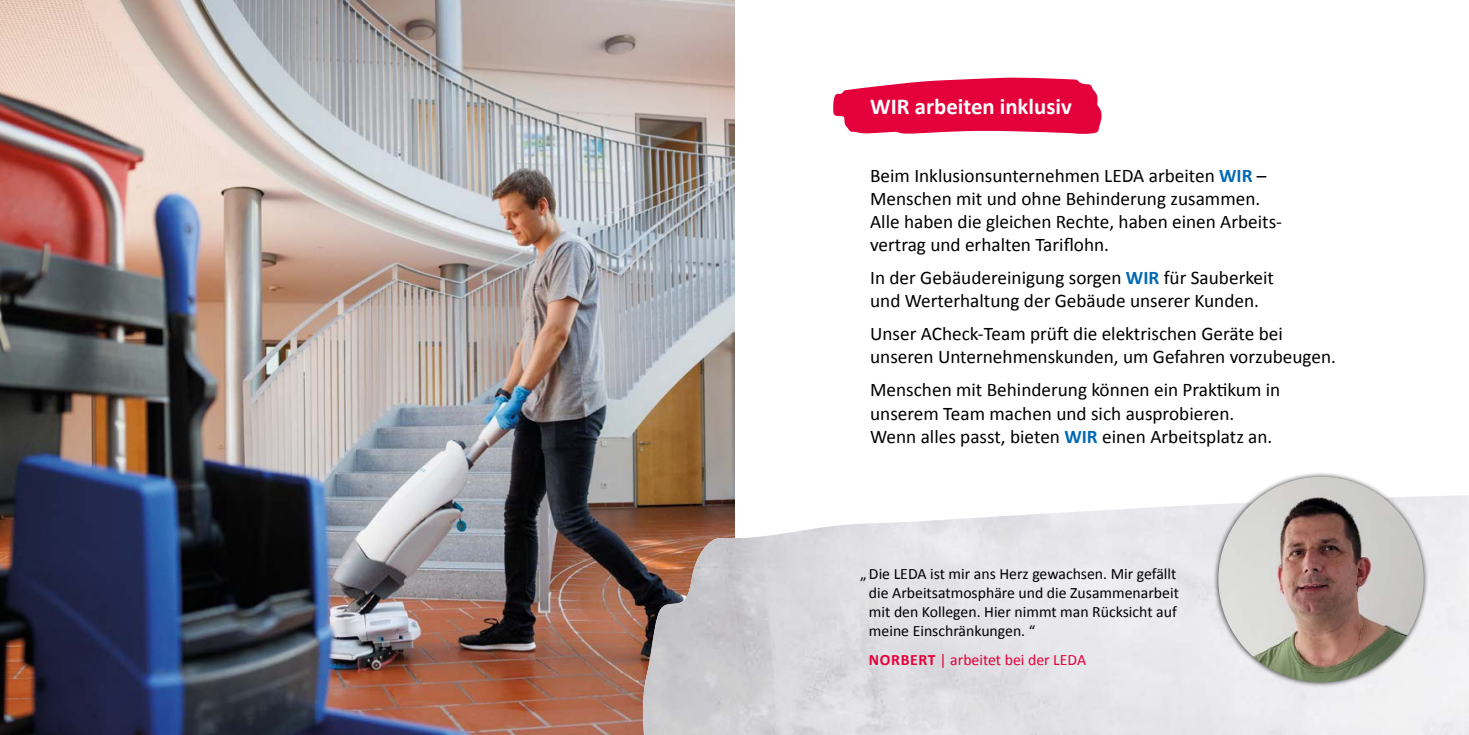
<style>
.page{position:relative;width:1469px;height:735px;background:#fff}
.page>*{position:absolute;margin:0;border:0;box-sizing:border-box;transform-origin:0 0}
.t1{font:700 22.75px "Calibri";color:#fff}
.t2{font:19.25px/23.1px "Calibri";color:#000}
.t3{font:15.75px/18.9px "Calibri";color:#000}
.t4{font:15.75px "Calibri";color:#e4003a}
.s1{font-weight:700;color:#0069b4}
.s2{font-weight:700}
</style>
<div class="page">
<svg style="left:833px;top:78px;width:269px;height:56px;background:#e72153"></svg>
<img style="left:0;top:0;width:734px;height:734px">
<img style="left:642px;top:495px;width:826px;height:239px">
<div style="left:1212px;top:471px;width:216px;height:216px;background:#000;opacity:.75"></div>
<img style="left:1218px;top:476px;width:205px;height:205px;border-radius:103px">
<p class="t1" style="left:870px;top:92px;width:203px">WIR arbeiten inklusiv</p>
<p class="t2" style="left:870px;top:164px;width:413px">Beim Inklusionsunternehmen LEDA arbeiten <span class="s1">WIR</span> – Menschen mit und ohne Behinderung zusammen.<br>Alle haben die gleichen Rechte, haben einen Arbeits&shy;vertrag und erhalten Tariflohn.</p>
<p class="t2" style="left:870px;top:266px;width:405px">In der Gebäudereinigung sorgen <span class="s1">WIR</span> für Sauberkeit und Werterhaltung der Gebäude unserer Kunden.</p>
<p class="t2" style="left:870px;top:322px;width:467px">Unser ACheck-Team prüft die elektrischen Geräte bei unseren Unternehmenskunden, um Gefahren vorzubeugen.</p>
<p class="t2" style="left:870px;top:378px;width:412px">Menschen mit Behinderung können ein Praktikum in unserem Team machen und sich ausprobieren.<br>Wenn alles passt, bieten <span class="s1">WIR</span> einen Arbeitsplatz an.</p>
<p class="t3" style="left:869px;top:564px;width:311px;text-indent:-9px">„Die LEDA ist mir ans Herz gewachsen. Mir gefällt die Arbeitsatmosphäre und die Zusammenarbeit mit den Kollegen. Hier nimmt man Rücksicht auf meine Einschränkungen. “</p>
<p class="t4" style="left:869px;top:649px;width:219px"><span class="s2">NORBERT</span> | arbeitet bei der LEDA</p>
</div>
